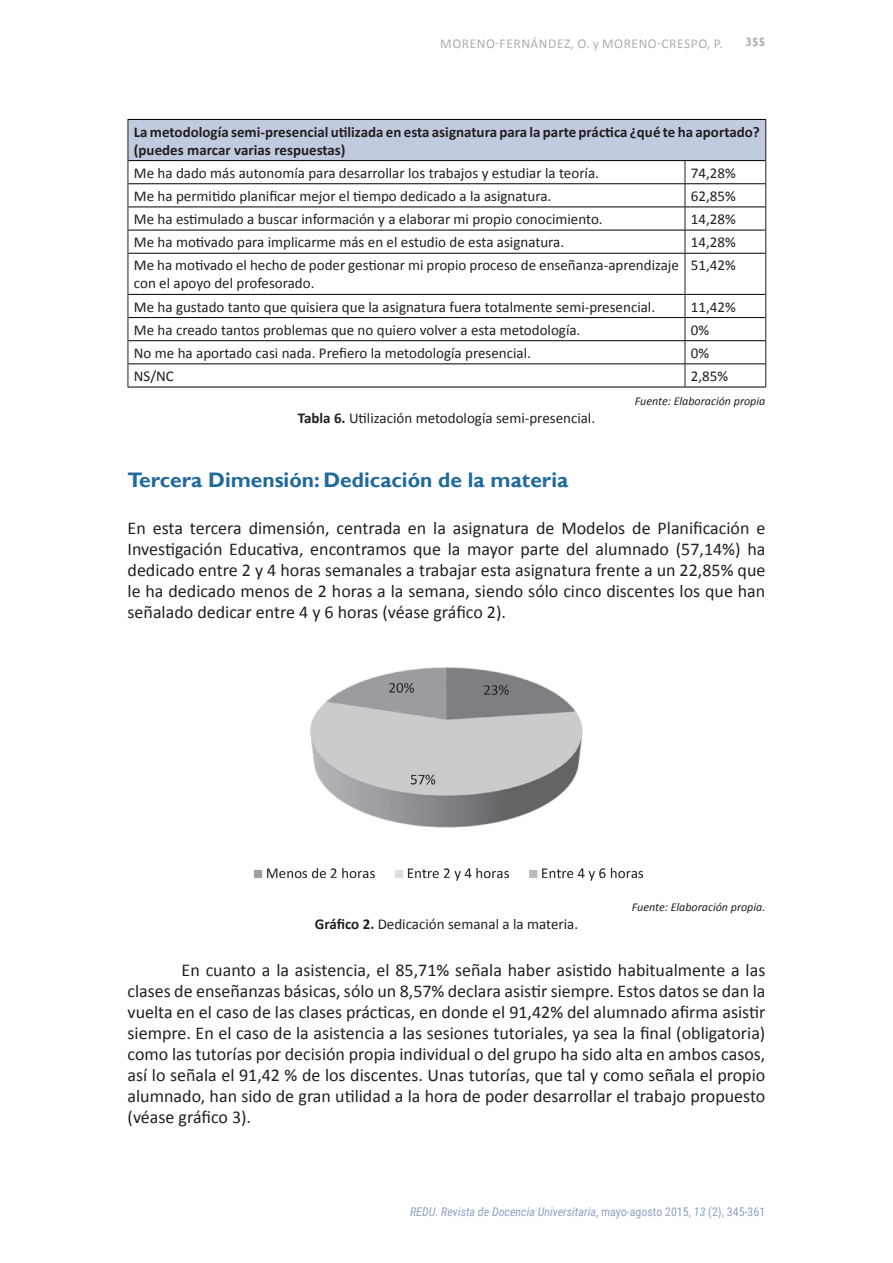
<style>
.page{position:relative;width:893px;height:1263px;background:#fff}
.page>*{position:absolute;margin:0;border:0;box-sizing:border-box;transform-origin:0 0}
.t1{font:700 21px "Gill Sans";color:#216a9c}
.t2{font:18px/21px "Calibri";color:#231f20;text-align:justify}
.t3{font:15px/18px "Calibri";color:#231f20}
.t4{font:700 15px/18px "Calibri";color:#231f20}
.t5{font:13.5px "Calibri";letter-spacing:.04em;color:#b0aead}
.t6{font:italic 12px "Roboto Condensed";color:#8ca3c4}
.t7{font:italic 12px "Calibri";color:#231f20}
.t8{font:700 12px "Gill Sans";color:#b0aead}
.s1{font-weight:700}
.s2{font-style:normal}
</style>
<div class="page">
<div style="left:128px;top:119px;width:638px;height:42px;background:#c1cbdf"></div>
<svg style="left:685px;top:161px;width:1px;height:92px"></svg>
<hr style="left:685px;top:254px;width:1px;height:40px;background:#231f20">
<svg style="left:685px;top:295px;width:1px;height:92px"></svg>
<hr style="left:128px;top:183px;width:557px;height:1px;background:#000001">
<hr style="left:685px;top:183px;width:80px;height:1px;background:#000001">
<hr style="left:128px;top:207px;width:557px;height:1px;background:#000001">
<hr style="left:685px;top:207px;width:80px;height:1px;background:#000001">
<hr style="left:128px;top:230px;width:557px;height:1px;background:#000001">
<hr style="left:685px;top:230px;width:80px;height:1px;background:#000001">
<hr style="left:128px;top:253px;width:557px;height:1px;background:#000001">
<hr style="left:685px;top:253px;width:80px;height:1px;background:#000001">
<hr style="left:128px;top:294px;width:557px;height:1px;background:#000001">
<hr style="left:685px;top:294px;width:80px;height:1px;background:#000001">
<hr style="left:128px;top:317px;width:557px;height:1px;background:#000001">
<hr style="left:685px;top:317px;width:80px;height:1px;background:#000001">
<hr style="left:128px;top:340px;width:557px;height:1px;background:#000001">
<hr style="left:685px;top:340px;width:80px;height:1px;background:#000001">
<hr style="left:128px;top:363px;width:557px;height:1px;background:#000001">
<hr style="left:685px;top:363px;width:80px;height:1px;background:#000001">
<hr style="left:128px;top:119px;width:557px;height:1px;background:#000001">
<hr style="left:685px;top:119px;width:81px;height:1px;background:#000001">
<hr style="left:128px;top:120px;width:1px;height:41px;background:#231f20">
<hr style="left:765px;top:120px;width:1px;height:41px;background:#231f20">
<hr style="left:128px;top:160px;width:557px;height:1px;background:#000001">
<hr style="left:685px;top:160px;width:80px;height:1px;background:#000001">
<hr style="left:128px;top:387px;width:557px;height:1px;background:#000001">
<hr style="left:685px;top:387px;width:81px;height:1px;background:#000001">
<svg style="left:128px;top:161px;width:1px;height:92px"></svg>
<svg style="left:765px;top:161px;width:1px;height:92px"></svg>
<hr style="left:128px;top:253px;width:1px;height:41px;background:#231f20">
<hr style="left:765px;top:253px;width:1px;height:41px;background:#231f20">
<svg style="left:128px;top:294px;width:1px;height:93px"></svg>
<svg style="left:765px;top:294px;width:1px;height:93px"></svg>
<img style="left:254px;top:667px;width:390px;height:214px">
<p class="t5" style="left:440px;top:35px;width:284px">MORENO-FERNÁNDEZ, O. y MORENO-CRESPO, P.</p>
<p class="t8" style="left:745px;top:34px;width:21px">355</p>
<p class="t4" style="left:134px;top:123px;width:627px">La metodología semi-presencial utilizada en esta asignatura para la parte práctica ¿qué te ha aportado? (puedes marcar varias respuestas)</p>
<p class="t3" style="left:134px;top:164px;width:467px">Me ha dado más autonomía para desarrollar los trabajos y estudiar la teoría.</p>
<p class="t3" style="left:691px;top:164px;width:46px">74,28%</p>
<p class="t3" style="left:134px;top:187px;width:419px">Me ha permitido planificar mejor el tiempo dedicado a la asignatura.</p>
<p class="t3" style="left:691px;top:187px;width:46px">62,85%</p>
<p class="t3" style="left:134px;top:210px;width:470px">Me ha estimulado a buscar información y a elaborar mi propio conocimiento.</p>
<p class="t3" style="left:691px;top:210px;width:46px">14,28%</p>
<p class="t3" style="left:134px;top:233px;width:432px">Me ha motivado para implicarme más en el estudio de esta asignatura.</p>
<p class="t3" style="left:691px;top:233px;width:46px">14,28%</p>
<p class="t3" style="left:134px;top:257px;width:547px">Me ha motivado el hecho de poder gestionar mi propio proceso de enseñanza-aprendizaje con el apoyo del profesorado.</p>
<p class="t3" style="left:691px;top:257px;width:46px">51,42%</p>
<p class="t3" style="left:134px;top:298px;width:523px">Me ha gustado tanto que quisiera que la asignatura fuera totalmente semi-presencial.</p>
<p class="t3" style="left:691px;top:298px;width:46px">11,42%</p>
<p class="t3" style="left:134px;top:321px;width:448px">Me ha creado tantos problemas que no quiero volver a esta metodología.</p>
<p class="t3" style="left:691px;top:321px;width:20px">0%</p>
<p class="t3" style="left:134px;top:344px;width:399px">No me ha aportado casi nada. Prefiero la metodología presencial.</p>
<p class="t3" style="left:691px;top:344px;width:20px">0%</p>
<p class="t3" style="left:134px;top:367px;width:42px">NS/NC</p>
<p class="t3" style="left:691px;top:367px;width:39px">2,85%</p>
<p class="t7" style="left:635px;top:393px;width:132px">Fuente: Elaboración propia</p>
<p class="t3" style="left:298px;top:409px;width:299px"><span class="s1">Tabla 6.</span> Utilización metodología semi-presencial.</p>
<p class="t1" style="left:128px;top:467px;width:442px">Tercera Dimensión: Dedicación de la materia</p>
<p class="t2" style="left:128px;top:517px;width:639px">En esta tercera dimensión, centrada en la asignatura de Modelos de Planificación e Investigación Educativa, encontramos que la mayor parte del alumnado (57,14%) ha dedicado entre 2 y 4 horas semanales a trabajar esta asignatura frente a un 22,85% que le ha dedicado menos de 2 horas a la semana, siendo sólo cinco discentes los que han señalado dedicar entre 4 y 6 horas (véase gráfico 2).</p>
<p class="t7" style="left:632px;top:898px;width:135px">Fuente: Elaboración propia.</p>
<p class="t3" style="left:315px;top:915px;width:265px"><span class="s1">Gráfico 2.</span> Dedicación semanal a la materia.</p>
<p class="t2" style="left:128px;top:960px;width:639px;text-indent:54px">En cuanto a la asistencia, el 85,71% señala haber asistido habitualmente a las clases de enseñanzas básicas, sólo un 8,57% declara asistir siempre. Estos datos se dan la vuelta en el caso de las clases prácticas, en donde el 91,42% del alumnado afirma asistir siempre. En el caso de la asistencia a las sesiones tutoriales, ya sea la final (obligatoria) como las tutorías por decisión propia individual o del grupo ha sido alta en ambos casos, así lo señala el 91,42 % de los discentes. Unas tutorías, que tal y como señala el propio alumnado, han sido de gran utilidad a la hora de poder desarrollar el trabajo propuesto (véase gráfico 3).</p>
<p class="t6" style="left:410px;top:1204px;width:357px">REDU. Revista de Docencia Universitaria<span class="s2">, mayo-agosto 2015,</span> 13 <span class="s2">(2), 345-361</span></p>
</div>
